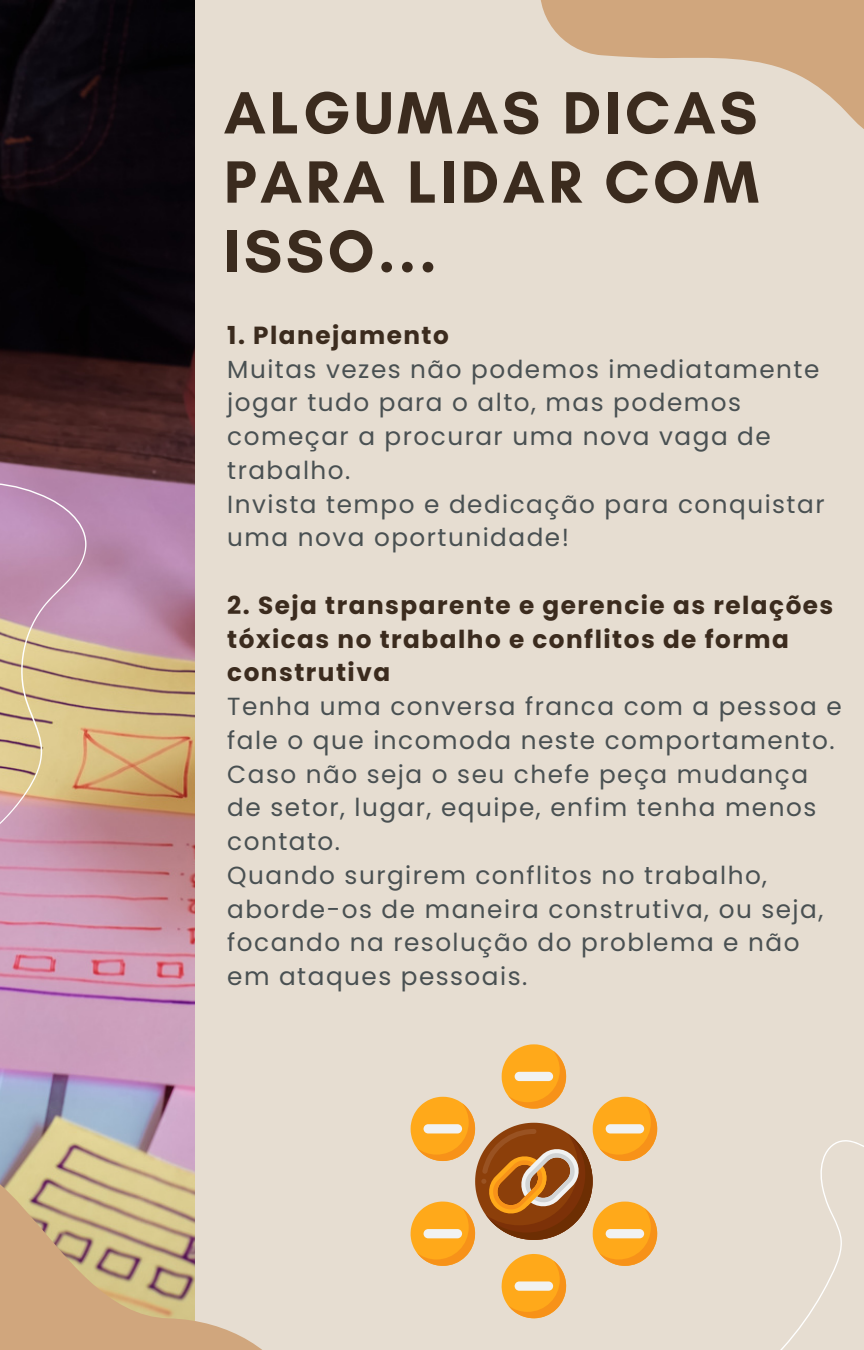
<style>
.page{position:relative;width:864px;height:1350px;background:#e6ddd1}
.page>*{position:absolute;margin:0;border:0;box-sizing:border-box;transform-origin:0 0}
.t1{font:700 60.75px/69.3px "Glacial Indifference";letter-spacing:.06em;color:#3b2b1e;text-align:justify}
.t2{font:24.75px/33.8px "Poppins";letter-spacing:.06em;color:#495052}
.t3{font:700 24.75px/33.8px "Poppins";letter-spacing:.06em;color:#3b2b1e}
</style>
<div class="page">
<img style="left:0;top:0;width:194px;height:1015px">
<svg style="left:540px;top:0;width:324px;height:129px"></svg>
<svg style="left:780px;top:1140px;width:84px;height:210px"></svg>
<svg style="left:0;top:1015px;width:262px;height:335px"></svg>
<svg style="left:0;top:453px;width:162px;height:444px;background:#c29996"></svg>
<svg style="left:410px;top:1044px;width:247px;height:275px"></svg>
<div style="left:424px;top:1229px;width:38px;height:9px;background:#f1f2f2;border-radius:5px"></div>
<p class="t1" style="left:224px;top:78px;width:537px">ALGUMAS DICAS PARA LIDAR COM ISSO...</p>
<p class="t3" style="left:227px;top:318px;width:223px">1. Planejamento</p>
<p class="t2" style="left:227px;top:352px;width:594px">Muitas vezes não podemos imediatamente jogar tudo para o alto, mas podemos começar a procurar uma nova vaga de trabalho.</p>
<p class="t2" style="left:227px;top:487px;width:599px">Invista tempo e dedicação para conquistar uma nova oportunidade!</p>
<p class="t3" style="left:227px;top:588px;width:608px">2. Seja transparente e gerencie as relações tóxicas no trabalho e conflitos de forma construtiva</p>
<p class="t2" style="left:227px;top:690px;width:616px">Tenha uma conversa franca com a pessoa e fale o que incomoda neste comportamento.</p>
<p class="t2" style="left:227px;top:757px;width:591px">Caso não seja o seu chefe peça mudança de setor, lugar, equipe, enfim tenha menos contato.</p>
<p class="t2" style="left:227px;top:858px;width:598px">Quando surgirem conflitos no trabalho, aborde-os de maneira construtiva, ou seja, focando na resolução do problema e não em ataques pessoais.</p>
</div>
